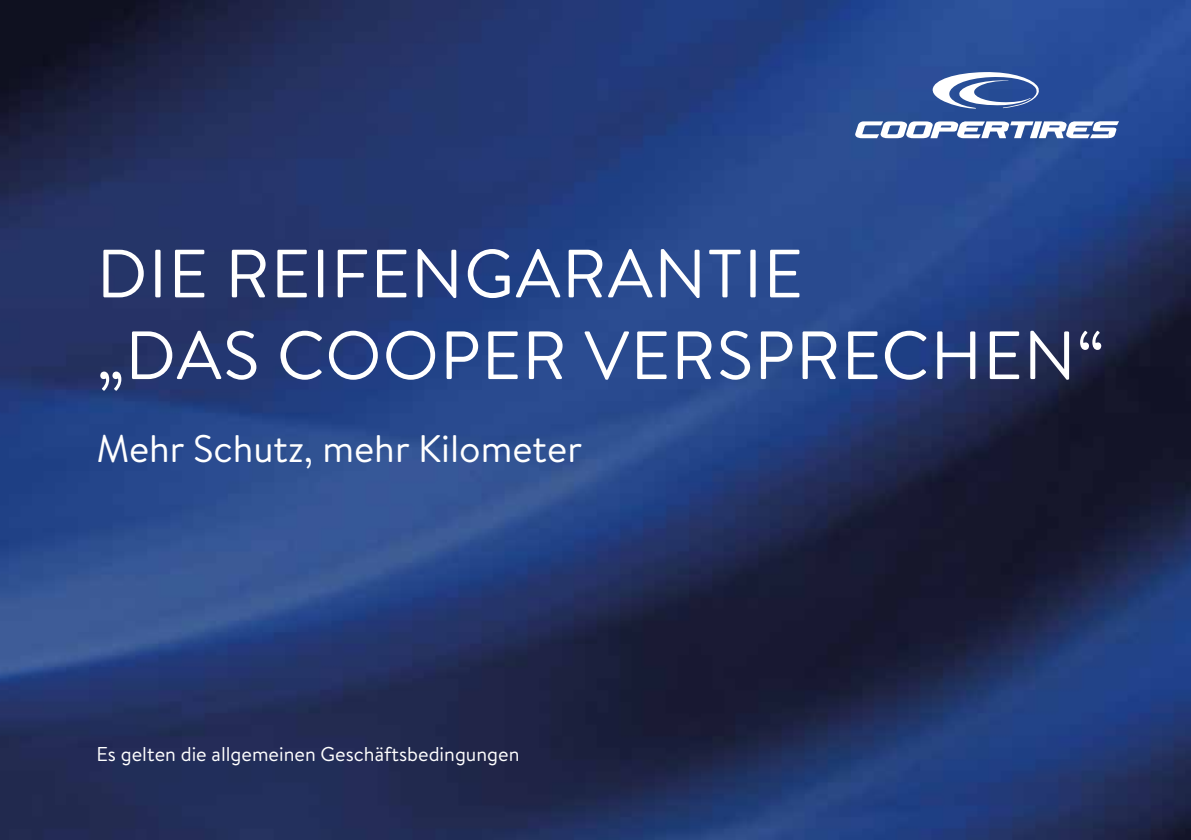
<style>
.page{position:relative;width:1191px;height:840px;background:#fff}
.page>*{position:absolute;margin:0;border:0;box-sizing:border-box;transform-origin:0 0}
.t1{font:68px/81.6px "Brandon Text";letter-spacing:.02em;color:#fff}
.t2{font:38.4px "Brandon Text";color:#fff}
.t3{font:20px "Brandon Text";color:#fff}
</style>
<div class="page">
<img style="left:0;top:0;width:1191px;height:839px">
<svg style="left:932px;top:71px;width:107px;height:38px"></svg>
<svg style="left:855px;top:121px;width:264px;height:17px"></svg>
<h1 class="t1" style="left:96px;top:230px;width:1009px">DIE REIFENGARANTIE<br>„DAS COOPER VERSPRECHEN“</h1>
<h2 class="t2" style="left:96px;top:421px;width:487px">Mehr Schutz, mehr Kilometer</h2>
<p class="t3" style="left:96px;top:739px;width:424px">Es gelten die allgemeinen Geschäftsbedingungen</p>
</div>
